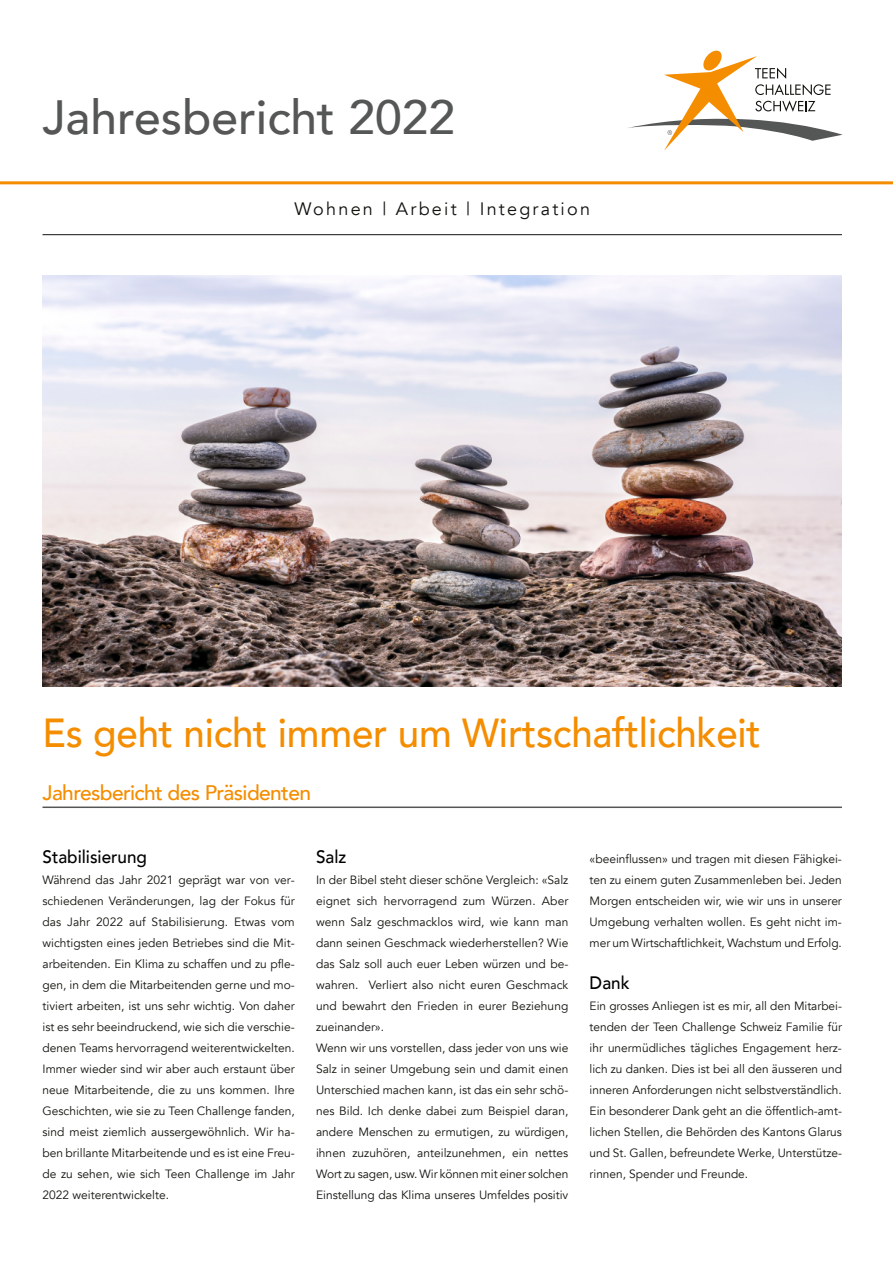
<style>
.page{position:relative;width:893px;height:1263px;background:#fff}
.page>*{position:absolute;margin:0;border:0;box-sizing:border-box;transform-origin:0 0}
.t1{font:500 48px "Avenir";color:#555756}
.t2{font:500 40.5px "Avenir";letter-spacing:-.005em;color:#f48d00;scale:.95 1}
.t3{font:500 21px "Avenir";letter-spacing:-.03em;color:#f48d00}
.t4{font:18px "Avenir";letter-spacing:.125em;color:#12120d}
.t5{font:500 18px "Avenir";color:#000;scale:.95 1}
.t6{font:12px/21px "Avenir";color:#12120d;text-align:justify}
</style>
<div class="page">
<img style="left:43px;top:276px;width:799px;height:411px">
<hr style="left:43px;top:806px;width:799px;height:2px;background:#555756">
<hr style="left:43px;top:234px;width:799px;height:1px;background:#12120d">
<hr style="left:0;top:181px;width:893px;height:3px;background:#f48d00">
<svg style="left:628px;top:50px;width:215px;height:101px"></svg>
<h1 class="t1" style="left:43px;top:86px;width:414px">Jahresbericht 2022</h1>
<h3 class="t4" style="left:294px;top:197px;width:297px">Wohnen | Arbeit | Integration</h3>
<h2 class="t2" style="left:43px;top:706px;width:758px">Es geht nicht immer um Wirtschaftlichkeit</h2>
<h3 class="t3" style="left:43px;top:778px;width:270px">Jahresbericht des Präsidenten</h3>
<h3 class="t5" style="left:43px;top:844px;width:111px">Stabilisierung</h3>
<p class="t6" style="left:43px;top:869px;width:254px">Während das Jahr 2021 geprägt war von ver&shy;schiedenen Veränderungen, lag der Fokus für das Jahr 2022 auf Stabilisierung. Etwas vom wichtigsten eines jeden Betriebes sind die Mit&shy;arbeitenden. Ein Klima zu schaffen und zu pfle&shy;gen, in dem die Mitarbeitenden gerne und mo&shy;tiviert arbeiten, ist uns sehr wichtig. Von daher ist es sehr beeindruckend, wie sich die verschie&shy;denen Teams hervorragend weiterentwickelten.<br>Immer wieder sind wir aber auch erstaunt über neue Mitarbeitende, die zu uns kommen. Ihre Geschichten, wie sie zu Teen Challenge fanden, sind meist ziemlich aussergewöhnlich. Wir ha&shy;ben brillante Mitarbeitende und es ist eine Freu&shy;de zu sehen, wie sich Teen Challenge im Jahr 2022 weiterentwickelte.</p>
<h3 class="t5" style="left:316px;top:844px;width:34px">Salz</h3>
<p class="t6" style="left:316px;top:869px;width:254px;text-align:left">In der Bibel steht dieser schöne Vergleich: «Salz eignet sich hervorragend zum Würzen. Aber wenn Salz geschmacklos wird, wie kann man dann seinen Geschmack wiederherstellen? Wie das Salz soll auch euer Leben würzen und be&shy;wahren. Verliert also nicht euren Geschmack und bewahrt den Frieden in eurer Beziehung zueinander».<br>Wenn wir uns vorstellen, dass jeder von uns wie Salz in seiner Umgebung sein und damit einen Unterschied machen kann, ist das ein sehr schö&shy;nes Bild. Ich denke dabei zum Beispiel daran, andere Menschen zu ermutigen, zu würdigen, ihnen zuzuhören, anteilzunehmen, ein nettes Wort zu sagen, usw. Wir können mit einer solchen Einstellung das Klima unseres Umfeldes positiv</p>
<p class="t6" style="left:590px;top:848px;width:254px">«beeinflussen» und tragen mit diesen Fähigkei&shy;ten zu einem guten Zusammenleben bei. Jeden Morgen entscheiden wir, wie wir uns in unserer Umgebung verhalten wollen. Es geht nicht im&shy;mer um Wirtschaftlichkeit, Wachstum und Erfolg.</p>
<h3 class="t5" style="left:590px;top:970px;width:44px">Dank</h3>
<p class="t6" style="left:590px;top:995px;width:254px">Ein grosses Anliegen ist es mir, all den Mitarbei&shy;tenden der Teen Challenge Schweiz Familie für ihr unermüdliches tägliches Engagement herz&shy;lich zu danken. Dies ist bei all den äusseren und inneren Anforderungen nicht selbstverständlich.<br>Ein besonderer Dank geht an die öffentlich-amt&shy;lichen Stellen, die Behörden des Kantons Glarus und St. Gallen, befreundete Werke, Unterstütze&shy;rinnen, Spender und Freunde.</p>
</div>
